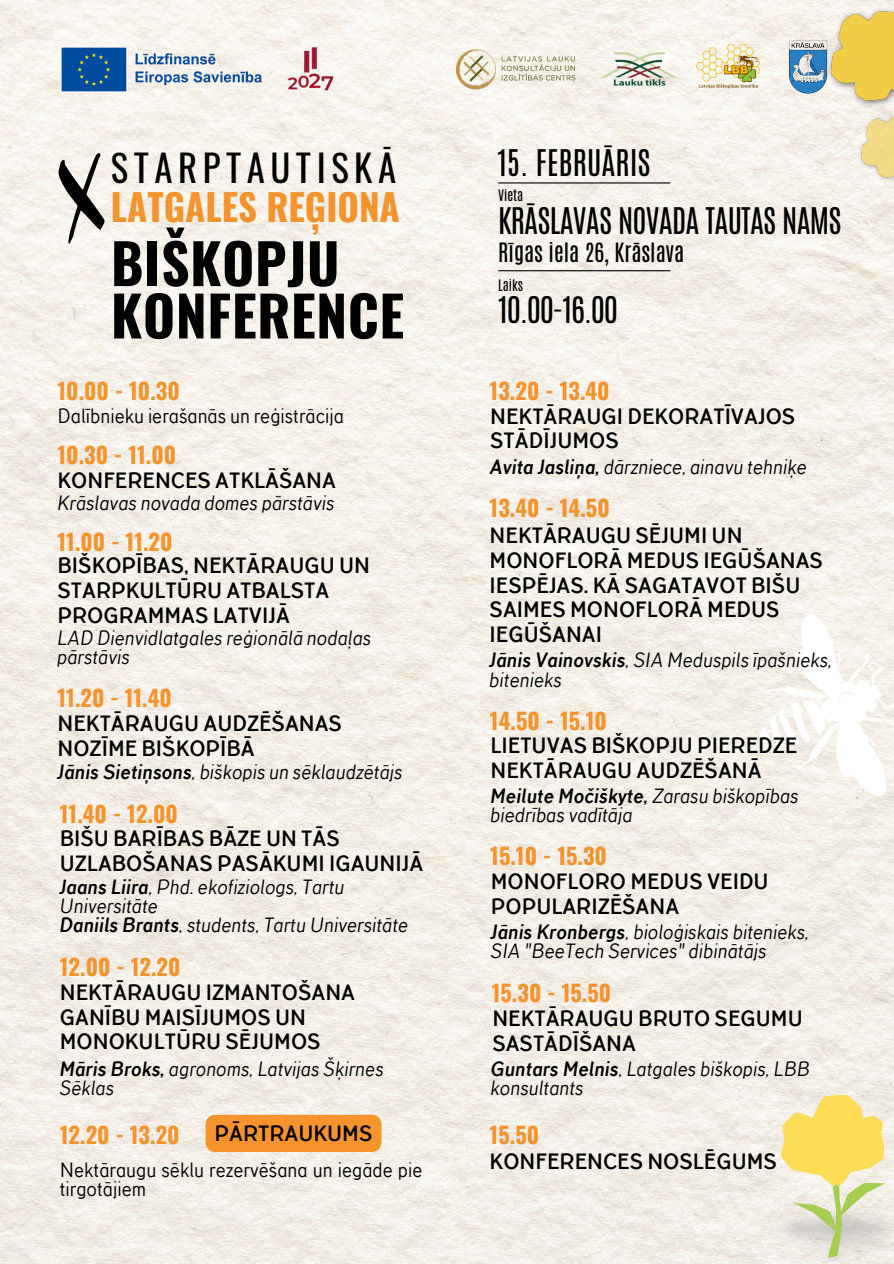
<style>
.page{position:relative;width:894px;height:1264px;background:#fff}
.page>*{position:absolute;margin:0;border:0;box-sizing:border-box;transform-origin:0 0}
.t1{font:700 55.35px/52.3px "Oswald";letter-spacing:.01em;color:#000}
.t2{font:700 36.75px "Oswald";color:#f5932d}
.t3{font:36.75px "Oswald";letter-spacing:.15em;color:#000}
.t4{font:30.6px "Antonio";letter-spacing:-.025em;color:#000}
.t5{font:30.6px "Antonio";color:#000}
.t6{font:700 22.5px/24.8px "TT Corals";color:#000}
.t7{font:700 22.5px "Oswald";color:#f5932d}
.t8{font:22.2px "Antonio";color:#000}
.t9{font:italic 21px/19.2px "TT Corals";color:#000}
.t10{font:21px/19.2px "TT Corals";color:#000}
.t11{font:13.35px "Antonio";color:#000}
.t12{font:13.2px "Antonio";color:#000}
.s1{font-weight:700}
</style>
<div class="page">
<img style="left:0;top:0;width:893px;height:1263px">
<img style="left:764px;top:1064px;width:129px;height:199px">
<img style="left:855px;top:112px;width:38px;height:73px">
<img style="left:822px;top:3px;width:71px;height:108px">
<svg style="left:743px;top:595px;width:150px;height:227px"></svg>
<img style="left:43px;top:30px;width:651px;height:82px">
<img style="left:696px;top:45px;width:68px;height:44px">
<img style="left:777px;top:37px;width:61px;height:60px">
<svg style="left:58px;top:153px;width:48px;height:91px"></svg>
<hr style="left:498px;top:270px;width:172px;height:1px;background:#000">
<hr style="left:498px;top:182px;width:172px;height:1px;background:#000">
<div style="left:205px;top:1114px;width:176px;height:37px;background:#f5932d"></div>
<p class="t3" style="left:111px;top:139px;width:287px">STARPTAUTISKĀ</p>
<p class="t2" style="left:111px;top:178px;width:290px">LATGALES REĢIONA</p>
<p class="t1" style="left:111px;top:235px;width:294px">BIŠKOPJU<br>KONFERENCE</p>
<h4 class="t7" style="left:58px;top:373px;width:124px">10.00 - 10.30</h4>
<h1 class="t10" style="left:58px;top:406px;width:288px">Dalībnieku ierašanās un reģistrācija</h1>
<p class="t7" style="left:58px;top:436px;width:120px">10.30 - 11.00</p>
<p class="t6" style="left:58px;top:468px;width:280px">KONFERENCES ATKLĀŠANA</p>
<h4 class="t9" style="left:58px;top:493px;width:279px">Krāslavas novada domes pārstāvis</h4>
<h6 class="t6" style="left:58px;top:554px;width:314px">BIŠKOPĪBAS, NEKTĀRAUGU UN<br>STARPKULTŪRU ATBALSTA<br>PROGRAMMAS LATVIJĀ</h6>
<p class="t9" style="left:58px;top:629px;width:315px">LAD Dienvidlatgales reģionālā nodaļas pārstāvis</p>
<h6 class="t7" style="left:58px;top:524px;width:116px">11.00 - 11.20</h6>
<h5 class="t7" style="left:58px;top:680px;width:116px">11.20 - 11.40</h5>
<p class="t6" style="left:58px;top:711px;width:286px">NEKTĀRAUGU AUDZĒŠANAS<br>NOZĪME BIŠKOPĪBĀ</p>
<p class="t9" style="left:58px;top:763px;width:347px"><span class="s1">Jānis Sietiņsons</span>, biškopis un sēklaudzētājs</p>
<p class="t7" style="left:60px;top:795px;width:119px">11.40 - 12.00</p>
<p class="t6" style="left:60px;top:826px;width:365px">BIŠU BARĪBAS BĀZE UN TĀS<br>UZLABOŠANAS PASĀKUMI IGAUNIJĀ</p>
<h6 class="t9" style="left:60px;top:877px;width:286px"><span class="s1">Jaans Liira</span>, Phd. ekofiziologs, Tartu<br>Universitāte</h6>
<h5 class="t9" style="left:60px;top:915px;width:350px"><span class="s1">Daniils Brants</span>, students, Tartu Universitāte</h5>
<p class="t7" style="left:60px;top:949px;width:122px">12.00 - 12.20</p>
<h6 class="t6" style="left:60px;top:980px;width:296px">NEKTĀRAUGU IZMANTOŠANA<br>GANĪBU MAISĪJUMOS UN<br>MONOKULTŪRU SĒJUMOS</h6>
<h5 class="t9" style="left:60px;top:1059px;width:325px"><span class="s1">Māris Broks,</span> agronoms, Latvijas Šķirnes<br>Sēklas</h5>
<h6 class="t7" style="left:60px;top:1117px;width:121px">12.20 - 13.20</h6>
<h5 class="t6" style="left:214px;top:1120px;width:159px">PĀRTRAUKUMS</h5>
<h5 class="t10" style="left:60px;top:1160px;width:364px">Nektāraugu sēklu rezervēšana un iegāde pie tirgotājiem</h5>
<p class="t5" style="left:497px;top:141px;width:155px">15. FEBRUĀRIS</p>
<h3 class="t12" style="left:498px;top:186px;width:26px">Vieta</h3>
<h2 class="t4" style="left:498px;top:199px;width:345px">KRĀSLAVAS NOVADA TAUTAS NAMS</h2>
<p class="t8" style="left:498px;top:237px;width:187px">Rīgas iela 26, Krāslava</p>
<p class="t11" style="left:498px;top:275px;width:26px">Laiks</p>
<p class="t4" style="left:498px;top:288px;width:121px">10.00-16.00</p>
<p class="t7" style="left:489px;top:373px;width:121px">13.20 - 13.40</p>
<p class="t6" style="left:490px;top:404px;width:306px">NEKTĀRAUGI DEKORATĪVAJOS<br>STĀDĪJUMOS</p>
<h6 class="t9" style="left:490px;top:458px;width:318px"><span class="s1">Avita Jasliņa,</span> dārzniece, ainavu tehniķe</h6>
<h5 class="t7" style="left:489px;top:490px;width:122px">13.40 - 14.50</h5>
<h4 class="t6" style="left:489px;top:523px;width:335px">NEKTĀRAUGU SĒJUMI UN<br>MONOFLORĀ MEDUS IEGŪŠANAS<br>IESPĒJAS. KĀ SAGATAVOT BIŠU<br>SAIMES MONOFLORĀ MEDUS<br>IEGŪŠANAI</h4>
<p class="t9" style="left:489px;top:651px;width:344px"><span class="s1">Jānis Vainovskis</span>, SIA Meduspils īpašnieks, bitenieks</p>
<h6 class="t7" style="left:490px;top:702px;width:118px">14.50 - 15.10</h6>
<h5 class="t6" style="left:490px;top:733px;width:308px">LIETUVAS BIŠKOPJU PIEREDZE<br>NEKTĀRAUGU AUDZĒŠANĀ</h5>
<p class="t9" style="left:490px;top:786px;width:310px"><span class="s1">Meilute Močiškyte,</span> Zarasu biškopības biedrības vadītāja</p>
<h6 class="t7" style="left:490px;top:838px;width:118px">15.10 - 15.30</h6>
<h5 class="t6" style="left:490px;top:869px;width:279px">MONOFLORO MEDUS VEIDU<br>POPULARIZĒŠANA</h5>
<p class="t9" style="left:490px;top:922px;width:320px"><span class="s1">Jānis Kronbergs</span>, bioloģiskais bitenieks,</p>
<h6 class="t9" style="left:490px;top:941px;width:277px">SIA "BeeTech Services" dibinātājs</h6>
<h5 class="t7" style="left:491px;top:975px;width:121px">15.30 - 15.50</h5>
<p class="t6" style="left:492px;top:1006px;width:312px">NEKTĀRAUGU BRUTO SEGUMU<br>SASTĀDĪŠANA</p>
<p class="t9" style="left:490px;top:1059px;width:321px"><span class="s1">Guntars Melnis</span>, Latgales biškopis, LBB konsultants</p>
<p class="t7" style="left:489px;top:1117px;width:51px">15.50</p>
<h6 class="t6" style="left:489px;top:1149px;width:289px">KONFERENCES NOSLĒGUMS</h6>
</div>
